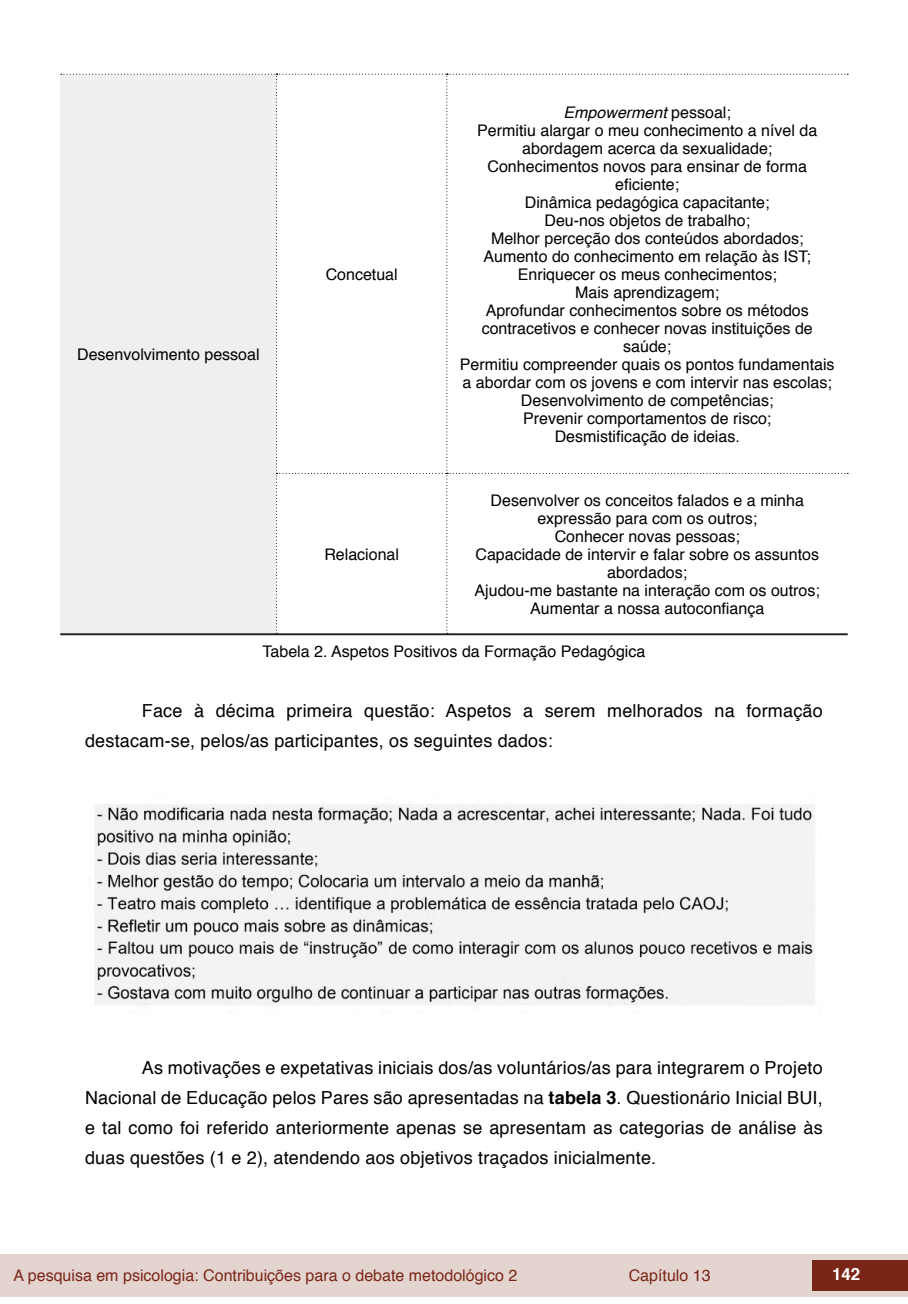
<style>
.page{position:relative;width:908px;height:1304px;background:#fff}
.page>*{position:absolute;margin:0;border:0;box-sizing:border-box;transform-origin:0 0}
.t1{font:18px/30px "Helvetica";letter-spacing:.01em;color:#000}
.t2{font:700 16.8px "Helvetica";color:#fff}
.t3{font:16px/18px "Helvetica";color:#000;text-align:center}
.t4{font:16px "Helvetica";color:#7a2616}
.s1{font-style:italic}
.s2{font-weight:700}
</style>
<div class="page">
<div style="left:0;top:1254px;width:906px;height:43px;background:#e4d4d0"></div>
<div style="left:812px;top:1261px;width:95px;height:30px;background:#7a2616"></div>
<hr style="left:60px;top:634px;width:216px;height:1px;background:#000">
<hr style="left:276px;top:634px;width:170px;height:1px;background:#000">
<hr style="left:446px;top:634px;width:401px;height:1px;background:#000">
<svg style="left:61px;top:74px;width:786px;height:560px"></svg>
<img style="left:94px;top:804px;width:721px;height:201px">
<p class="t3" style="left:77px;top:346px;width:184px">Desenvolvimento pessoal</p>
<p class="t3" style="left:325px;top:266px;width:74px">Concetual</p>
<p class="t3" style="left:459px;top:104px;width:376px"><span class="s1">Empowerment</span> pessoal;<br>Permitiu alargar o meu conhecimento a nível da abordagem acerca da sexualidade;<br>Conhecimentos novos para ensinar de forma eficiente;<br>Dinâmica pedagógica capacitante;<br>Deu-nos objetos de trabalho;<br>Melhor perceção dos conteúdos abordados; Aumento do conhecimento em relação às IST; Enriquecer os meus conhecimentos;<br>Mais aprendizagem;<br>Aprofundar conhecimentos sobre os métodos contracetivos e conhecer novas instituições de saúde;<br>Permitiu compreender quais os pontos fundamentais a abordar com os jovens e com intervir nas escolas; Desenvolvimento de competências;<br>Prevenir comportamentos de risco;<br>Desmistificação de ideias.</p>
<p class="t3" style="left:474px;top:492px;width:347px">Desenvolver os conceitos falados e a minha expressão para com os outros;<br>Conhecer novas pessoas;<br>Capacidade de intervir e falar sobre os assuntos abordados;<br>Ajudou-me bastante na interação com os outros; Aumentar a nossa autoconfiança</p>
<p class="t3" style="left:262px;top:643px;width:384px">Tabela 2. Aspetos Positivos da Formação Pedagógica</p>
<p class="t3" style="left:324px;top:546px;width:76px">Relacional</p>
<p class="t1" style="left:85px;top:697px;width:738px;text-indent:57px">Face à décima primeira questão: Aspetos a serem melhorados na formação destacam-se, pelos/as participantes, os seguintes dados:</p>
<p class="t1" style="left:85px;top:1053px;width:738px;text-align:justify;text-indent:57px">As motivações e expetativas iniciais dos/as voluntários/as para integrarem o Projeto Nacional de Educação pelos Pares são apresentadas na <span class="s2">tabela 3</span>. Questionário Inicial BUI, e tal como foi referido anteriormente apenas se apresentam as categorias de análise às duas questões (1 e 2), atendendo aos objetivos traçados inicialmente.</p>
<p class="t4" style="left:14px;top:1263px;width:505px">A pesquisa em psicologia: Contribuições para o debate metodológico 2</p>
<p class="t4" style="left:628px;top:1263px;width:83px">Capítulo 13</p>
<p class="t2" style="left:831px;top:1261px;width:30px">142</p>
</div>
